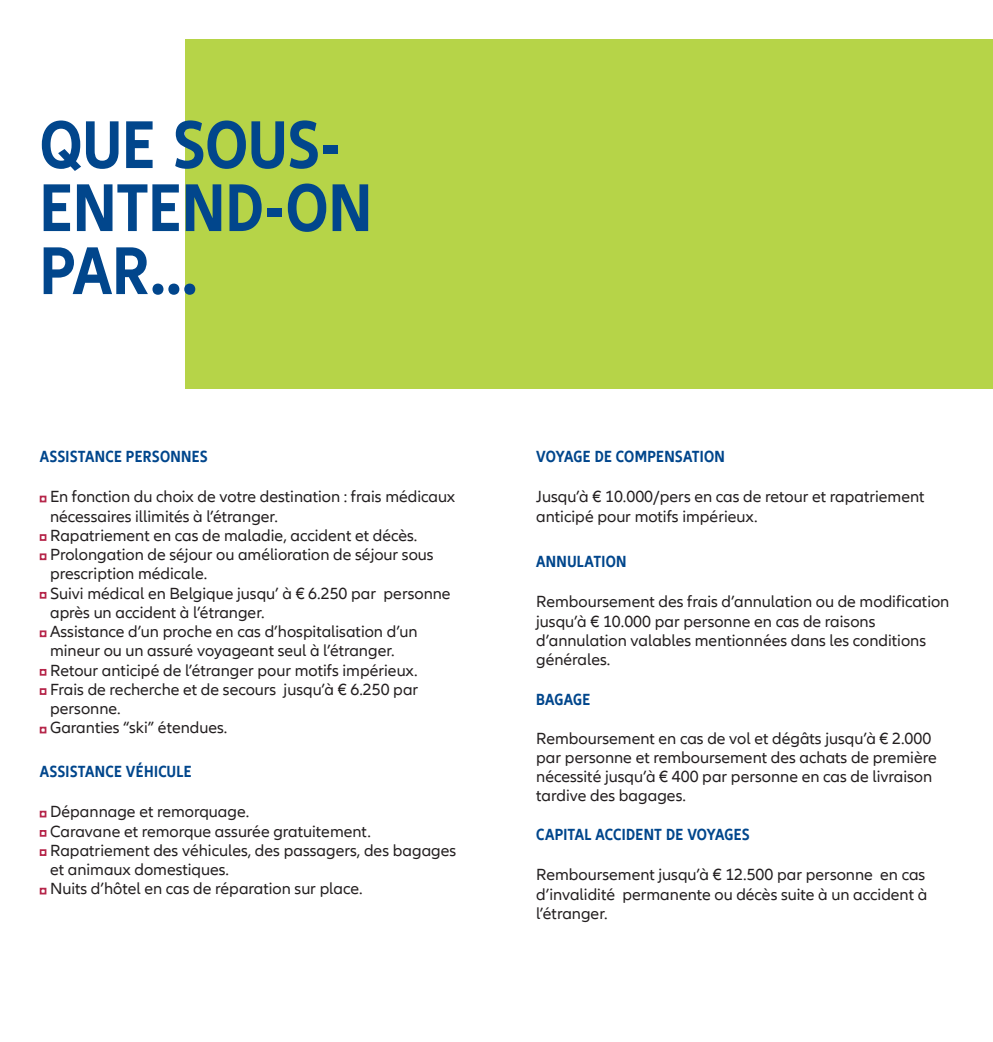
<style>
.page{position:relative;width:993px;height:1042px;background:#fff}
.page>*{position:absolute;margin:0;border:0;box-sizing:border-box;transform-origin:0 0}
.Headline_40pt{font:700 condensed 70px/63px "Allianz Neo";letter-spacing:.005em;color:#01468c}
.t1{font:16.62px/19.2px "Allianz Neo";color:#231f20}
.Copy_Highlight{font:700 condensed 16.62px "Allianz Neo";letter-spacing:.02em;color:#01468c}
</style>
<div class="page">
<div style="left:186px;top:40px;width:806px;height:349px;background:#b6d448"></div>
<svg style="left:40px;top:496px;width:6px;height:6px"></svg>
<div style="left:40px;top:534px;width:6px;height:7px;border:2px solid #b6274b"></div>
<div style="left:40px;top:553px;width:6px;height:7px;border:2px solid #b6274b"></div>
<svg style="left:40px;top:592px;width:6px;height:6px"></svg>
<div style="left:40px;top:630px;width:6px;height:7px;border:2px solid #b6274b"></div>
<div style="left:40px;top:669px;width:6px;height:7px;border:2px solid #b6274b"></div>
<div style="left:40px;top:688px;width:6px;height:7px;border:2px solid #b6274b"></div>
<svg style="left:40px;top:727px;width:6px;height:6px"></svg>
<svg style="left:40px;top:811px;width:6px;height:6px"></svg>
<svg style="left:40px;top:830px;width:6px;height:6px"></svg>
<div style="left:40px;top:849px;width:6px;height:7px;border:2px solid #b6274b"></div>
<svg style="left:40px;top:888px;width:6px;height:6px"></svg>
<p class="Headline_40pt" style="left:40px;top:115px;width:334px">QUE SOUS-<br>ENTEND-ON<br>PAR...</p>
<p class="Copy_Highlight" style="left:40px;top:447px;width:169px">ASSISTANCE PERSONNES</p>
<p class="t1" style="left:50px;top:488px;width:406px">En fonction du choix de votre destination : frais médicaux nécessaires illimités à l’étranger.</p>
<p class="t1" style="left:50px;top:526px;width:368px">Rapatriement en cas de maladie, accident et décès.</p>
<p class="t1" style="left:50px;top:545px;width:385px">Prolongation de séjour ou amélioration de séjour sous prescription médicale.</p>
<p class="t1" style="left:50px;top:584px;width:402px">Suivi médical en Belgique jusqu’ à € 6.250 par personne après un accident à l’étranger.</p>
<p class="t1" style="left:50px;top:622px;width:369px">Assistance d’un proche en cas d’hospitalisation d’un mineur ou un assuré voyageant seul à l’étranger.</p>
<p class="t1" style="left:50px;top:661px;width:369px">Retour anticipé de l’étranger pour motifs impérieux.</p>
<p class="t1" style="left:50px;top:680px;width:369px">Frais de recherche et de secours jusqu’à € 6.250 par personne.</p>
<p class="t1" style="left:50px;top:719px;width:179px">Garanties “ski” étendues.</p>
<p class="Copy_Highlight" style="left:40px;top:762px;width:153px">ASSISTANCE VÉHICULE</p>
<p class="t1" style="left:50px;top:803px;width:201px">Dépannage et remorquage.</p>
<p class="t1" style="left:50px;top:822px;width:322px">Caravane et remorque assurée gratuitement.</p>
<p class="t1" style="left:50px;top:841px;width:407px">Rapatriement des véhicules, des passagers, des bagages et animaux domestiques.</p>
<p class="t1" style="left:50px;top:880px;width:314px">Nuits d’hôtel en cas de réparation sur place.</p>
<p class="Copy_Highlight" style="left:536px;top:446px;width:190px">VOYAGE DE COMPENSATION</p>
<p class="t1" style="left:536px;top:488px;width:389px">Jusqu’à € 10.000/pers en cas de retour et rapatriement anticipé pour motifs impérieux.</p>
<p class="Copy_Highlight" style="left:536px;top:552px;width:92px">ANNULATION</p>
<p class="t1" style="left:536px;top:593px;width:414px">Remboursement des frais d’annulation ou de modification jusqu’à € 10.000 par personne en cas de raisons d’annulation valables mentionnées dans les conditions générales.</p>
<p class="Copy_Highlight" style="left:536px;top:690px;width:56px">BAGAGE</p>
<p class="t1" style="left:536px;top:729px;width:402px">Remboursement en cas de vol et dégâts jusqu’à € 2.000 par personne et remboursement des achats de première nécessité jusqu’à € 400 par personne en cas de livraison tardive des bagages.</p>
<p class="Copy_Highlight" style="left:536px;top:825px;width:215px">CAPITAL ACCIDENT DE VOYAGES</p>
<p class="t1" style="left:536px;top:866px;width:392px">Remboursement jusqu’à € 12.500 par personne en cas d’invalidité permanente ou décès suite à un accident à l’étranger.</p>
</div>
